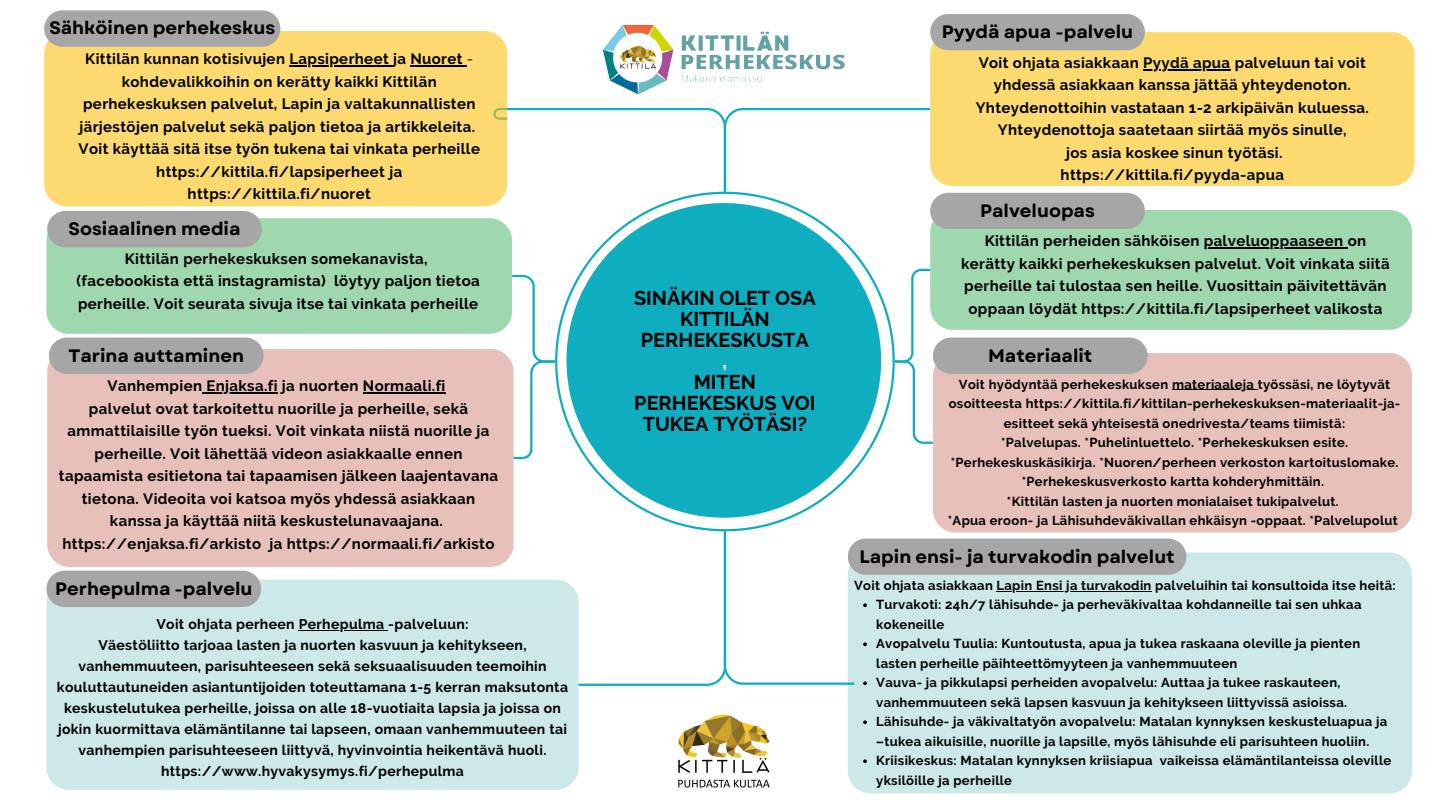
<style>
.page{position:relative;width:1440px;height:810px;background:#fff}
.page>*{position:absolute;margin:0;border:0;box-sizing:border-box;transform-origin:0 0}
.t1{font:700 19.9px/21px "Raleway";color:#000;text-align:center}
.t2{font:700 18px "Garet";color:#000}
.t3{font:700 15px/22.5px "Raleway";letter-spacing:.025em;color:#000;text-align:center}
.t4{font:700 14px/21px "Raleway";letter-spacing:.025em;color:#000;text-align:center}
.t5{font:700 13px/19.5px "Raleway";letter-spacing:.025em;color:#000}
.s1{font-weight:400}
.s2{color:#fff}
</style>
<div class="page">
<div style="left:930px;top:32px;width:484px;height:154px;background:#fdda6f;border-radius:22px"></div>
<div style="left:930px;top:210px;width:482px;height:120px;background:#9fd7af;border-radius:23px"></div>
<div style="left:933px;top:353px;width:479px;height:180px;background:#e7c0b9;border-radius:22px"></div>
<div style="left:848px;top:552px;width:564px;height:241px;background:#cce8e8;border-radius:23px"></div>
<div style="left:44px;top:31px;width:463px;height:175px;background:#fdda6f;border-radius:22px"></div>
<div style="left:46px;top:218px;width:466px;height:116px;background:#9fd7af;border-radius:23px"></div>
<div style="left:47px;top:349px;width:467px;height:218px;background:#e7c0b9;border-radius:22px"></div>
<div style="left:46px;top:580px;width:533px;height:210px;background:#cce8e8;border-radius:22px"></div>
<img style="left:678px;top:714px;width:92px;height:74px">
<svg style="left:557px;top:229px;width:336px;height:300px"></svg>
<div style="left:566px;top:203px;width:315px;height:315px;background:#0eadc0;border-radius:50%"></div>
<svg style="left:44px;top:10px;width:236px;height:37px;background:#aaa9a7"></svg>
<div style="left:47px;top:211px;width:215px;height:36px;background:#a6a6a6"></div>
<div style="left:49px;top:338px;width:215px;height:36px;background:#a6a6a6"></div>
<div style="left:46px;top:571px;width:215px;height:36px;background:#a6a6a6"></div>
<div style="left:930px;top:14px;width:215px;height:36px;background:#a6a6a6"></div>
<svg style="left:492px;top:107px;width:653px;height:122px"></svg>
<svg style="left:893px;top:268px;width:255px;height:176px"></svg>
<svg style="left:510px;top:274px;width:47px;height:186px"></svg>
<img style="left:603px;top:24px;width:242px;height:71px">
<hr style="left:1143px;top:69px;width:88px;height:2px;background:#000">
<hr style="left:1204px;top:247px;width:144px;height:1px;background:#000">
<hr style="left:1172px;top:390px;width:86px;height:1px;background:#000">
<svg style="left:576px;top:529px;width:610px;height:158px"></svg>
<svg style="left:863px;top:720px;width:4px;height:4px"></svg>
<svg style="left:863px;top:759px;width:4px;height:4px"></svg>
<hr style="left:289px;top:65px;width:104px;height:2px;background:#000">
<hr style="left:410px;top:65px;width:57px;height:2px;background:#000">
<hr style="left:202px;top:392px;width:76px;height:2px;background:#000">
<hr style="left:363px;top:392px;width:83px;height:2px;background:#000">
<hr style="left:299px;top:630px;width:89px;height:1px;background:#000">
<h2 class="t2" style="left:49px;top:15px;width:227px">Sähköinen perhekeskus</h2>
<p class="t3" style="left:85px;top:48px;width:390px">Kittilän kunnan kotisivujen Lapsiperheet ja Nuoret <span class="s1">-</span></p>
<h2 class="t3" style="left:79px;top:70px;width:403px">kohdevalikkoihin on kerätty kaikki Kittilän perhekeskuksen palvelut, Lapin ja valtakunnallisten järjestöjen palvelut sekä paljon tietoa ja artikkeleita.<br>Voit käyttää sitä itse työn tukena tai vinkata perheille https://kittila.fi/lapsiperheet ja</h2>
<h3 class="t3" style="left:188px;top:183px;width:185px">https://kittila.fi/nuoret</h3>
<h4 class="t2" style="left:69px;top:216px;width:173px">Sosiaalinen media</h4>
<p class="t3" style="left:125px;top:247px;width:304px">Kittilän perhekeskuksen somekanavista,</p>
<p class="t3" style="left:77px;top:270px;width:405px;text-align:left">(facebookista että instagramista) löytyy paljon tietoa perheille. Voit seurata sivuja itse tai vinkata perheille</p>
<p class="t2" style="left:68px;top:342px;width:177px">Tarina auttaminen</p>
<p class="t3" style="left:59px;top:375px;width:441px">Vanhempien Enjaksa.fi ja nuorten Normaali.fi<br>palvelut ovat tarkoitettu nuorille ja perheille, sekä ammattilaisille työn tueksi. Voit vinkata niistä nuorille ja perheille. Voit lähettää videon asiakkaalle ennen tapaamista esitietona tai tapaamisen jälkeen laajentavana tietona. Videoita voi katsoa myös yhdessä asiakkaan kanssa ja käyttää niitä keskustelunavaajana. https://enjaksa.fi/arkisto ja https://normaali.fi/arkisto</p>
<h3 class="t2" style="left:55px;top:575px;width:199px">Perhepulma -palvelu</h3>
<p class="t4" style="left:57px;top:614px;width:513px">Voit ohjata perheen Perhepulma -palveluun:<br>Väestöliitto tarjoaa lasten ja nuorten kasvuun ja kehitykseen, vanhemmuuteen, parisuhteeseen sekä seksuaalisuuden teemoihin kouluttautuneiden asiantuntijoiden toteuttamana 1-5 kerran maksutonta keskustelutukea perheille, joissa on alle 18-vuotiaita lapsia ja joissa on jokin kuormittava elämäntilanne tai lapseen, omaan vanhemmuuteen tai vanhempien parisuhteeseen liittyvä, hyvinvointia heikentävä huoli. https://www.hyvakysymys.fi/perhepulma</p>
<p class="t1" style="left:634px;top:287px;width:183px">SINÄKIN OLET OSA<br>KITTILÄN<br>PERHEKESKUSTA<br><span class="s2">,<br></span>MITEN<br>PERHEKESKUS VOI<br>TUKEA TYÖTÄSI?</p>
<p class="t2" style="left:942px;top:19px;width:193px">Pyydä apua -palvelu</p>
<h3 class="t3" style="left:979px;top:51px;width:389px">Voit ohjata asiakkaan Pyydä apua palveluun tai voit</h3>
<p class="t3" style="left:976px;top:74px;width:395px">yhdessä asiakkaan kanssa jättää yhteydenoton.<br>Yhteydenottoihin vastataan 1-2 arkipäivän kuluessa.<br>Yhteydenottoja saatetaan siirtää myös sinulle,<br>jos asia koskee sinun työtäsi. https://kittila.fi/pyyda-apua</p>
<h1 class="t2" style="left:980px;top:198px;width:116px">Palveluopas</h1>
<h2 class="t3" style="left:985px;top:230px;width:383px">Kittilän perheiden sähköisen palveluoppaaseen on</h2>
<h2 class="t3" style="left:961px;top:252px;width:430px;text-align:left">kerätty kaikki perhekeskuksen palvelut. Voit vinkata siitä perheille tai tulostaa sen heille. Vuosittain päivitettävän oppaan löydät https://kittila.fi/lapsiperheet valikosta</h2>
<h2 class="t2" style="left:988px;top:342px;width:106px">Materiaalit</h2>
<h3 class="t5" style="left:959px;top:374px;width:433px">Voit hyödyntää perhekeskuksen materiaaleja työssäsi, ne löytyvät</h3>
<p class="t5" style="left:948px;top:394px;width:454px;text-align:center">osoitteesta https://kittila.fi/kittilan-perhekeskuksen-materiaalit-ja&shy;esitteet sekä yhteisestä onedrivesta/teams tiimistä:<br>*Palvelupas. *Puhelinluettelo. *Perhekeskuksen esite. *Perhekeskuskäsikirja. *Nuoren/perheen verkoston kartoituslomake. *Perhekeskusverkosto kartta kohderyhmittäin.<br>*Kittilän lasten ja nuorten monialaiset tukipalvelut.<br>*Apua eroon- ja Lähisuhdeväkivallan ehkäisyn -oppaat. *Palvelupolut</p>
<p class="t2" style="left:859px;top:543px;width:317px">Lapin ensi- ja turvakodin palvelut</p>
<h5 class="t5" style="left:854px;top:576px;width:543px">Voit ohjata asiakkaan Lapin Ensi ja turvakodin palveluihin tai konsultoida itse heitä:</h5>
<h2 class="t5" style="left:876px;top:595px;width:487px">Turvakoti: 24h/7 lähisuhde- ja perheväkivaltaa kohdanneille tai sen uhkaa</h2>
<h5 class="t5" style="left:876px;top:615px;width:485px">kokeneille<br>Avopalvelu Tuulia: Kuntoutusta, apua ja tukea raskaana oleville ja pienten</h5>
<p class="t5" style="left:876px;top:654px;width:466px">lasten perheille päihteettömyyteen ja vanhemmuuteen<br>Vauva- ja pikkulapsi perheiden avopalvelu: Auttaa ja tukee raskauteen,</p>
<p class="t5" style="left:876px;top:693px;width:513px">vanhemmuuteen sekä lapsen kasvuun ja kehitykseen liittyvissä asioissa.<br>Lähisuhde- ja väkivaltatyön avopalvelu: Matalan kynnyksen keskusteluapua ja</p>
<p class="t5" style="left:876px;top:732px;width:495px">–tukea aikuisille, nuorille ja lapsille, myös lähisuhde eli parisuhteen huoliin.<br>Kriisikeskus: Matalan kynnyksen kriisiapua</p>
<p class="t5" style="left:1160px;top:751px;width:233px">vaikeissa elämäntilanteissa oleville</p>
<p class="t5" style="left:876px;top:771px;width:137px">yksilöille ja perheille</p>
</div>
